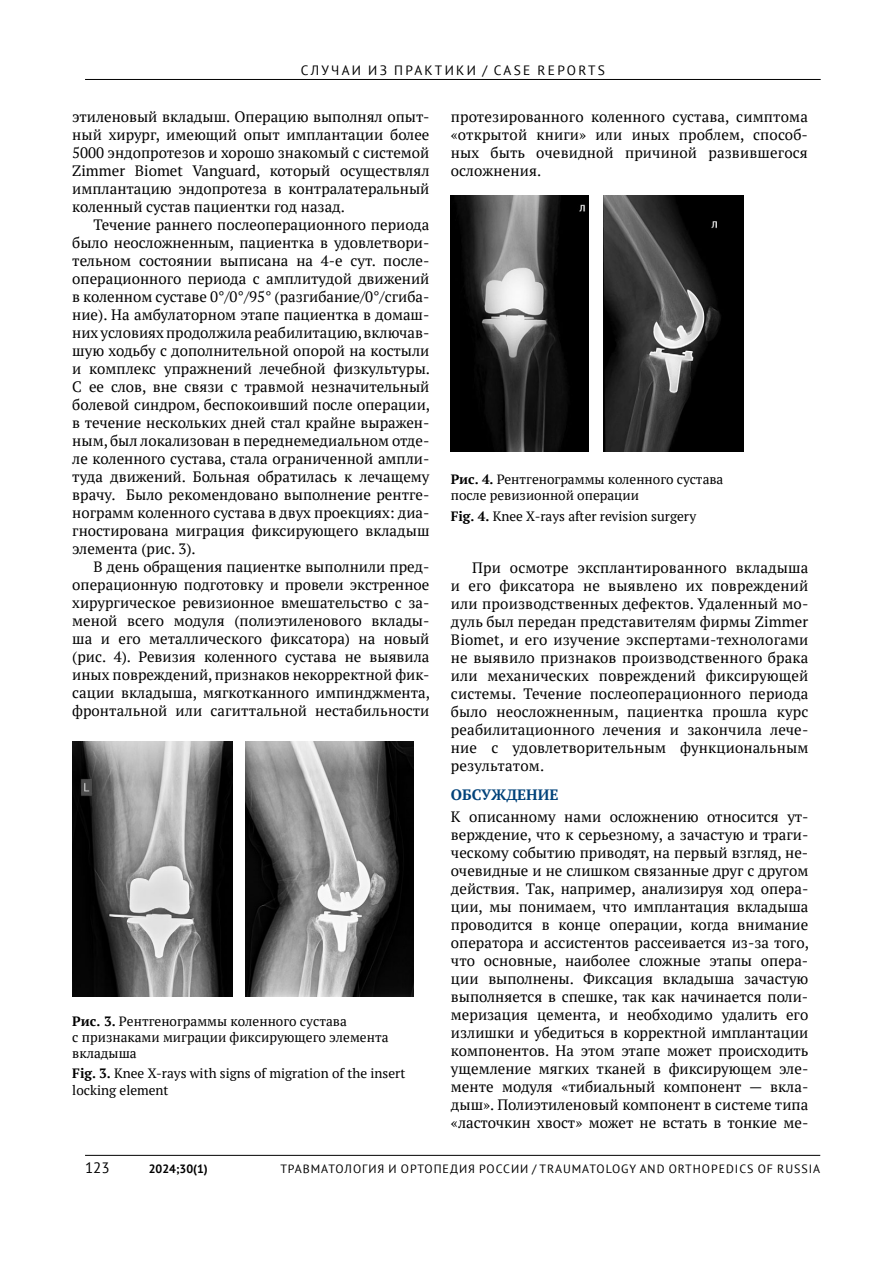
<style>
.page{position:relative;width:893px;height:1263px;background:#fff}
.page>*{position:absolute;margin:0;border:0;box-sizing:border-box;transform-origin:0 0}
.t1{font:15px/18px "PT Serif";color:#000;text-align:justify}
.t2{font:700 15px "PT Serif";color:#00427a}
.t3{font:15px "PT Sans";color:#000}
.t4{font:13.5px/16.2px "PT Serif";color:#000}
.t5{font:13.5px "PT Sans";letter-spacing:.17em;color:#000}
.t6{font:12px "PT Sans";letter-spacing:.08em;color:#000}
.t7{font:700 12px "PT Sans";color:#000}
.s1{font-weight:700}
</style>
<div class="page">
<hr style="left:85px;top:79px;width:736px;height:1px;background:#000">
<hr style="left:85px;top:1155px;width:735px;height:1px;background:#000">
<img style="left:72px;top:741px;width:160px;height:256px">
<img style="left:246px;top:741px;width:167px;height:256px">
<img style="left:451px;top:196px;width:137px;height:255px">
<img style="left:603px;top:196px;width:141px;height:255px">
<p class="t5" style="left:301px;top:61px;width:304px">СЛУЧАИ ИЗ ПРАКТИКИ / CASE REPORTS</p>
<p class="t1" style="left:72px;top:108px;width:359px">этиленовый вкладыш. Операцию выполнял опыт&shy;ный хирург, имеющий опыт имплантации более 5000 эндопротезов и хорошо знакомый с системой Zimmer Biomet Vanguard, который осуществлял имплантацию эндопротеза в контралатеральный коленный сустав пациентки год назад.</p>
<p class="t1" style="left:72px;top:216px;width:359px;text-align:left;text-indent:21px">Течение раннего послеоперационного периода было неосложненным, пациентка в удовлетвори&shy;тельном состоянии выписана на 4-е сут. после&shy;операционного периода с амплитудой движений в коленном суставе 0°/0°/95° (разгибание/0°/сгиба&shy;ние). На амбулаторном этапе пациентка в домаш&shy;них условиях продолжила реабилитацию, включав&shy;шую ходьбу с дополнительной опорой на костыли и комплекс упражнений лечебной физкультуры.<br>С ее слов, вне связи с травмой незначительный болевой синдром, беспокоивший после операции, в течение нескольких дней стал крайне выражен&shy;ным, был локализован в переднемедиальном отде&shy;ле коленного сустава, стала ограниченной ампли&shy;туда движений. Больная обратилась к лечащему врачу. Было рекомендовано выполнение рентге&shy;нограмм коленного сустава в двух проекциях: диа&shy;гностирована миграция фиксирующего вкладыш элемента (рис. 3).</p>
<p class="t1" style="left:72px;top:558px;width:359px;text-align:left;text-indent:21px">В день обращения пациентке выполнили пред&shy;операционную подготовку и провели экстренное хирургическое ревизионное вмешательство с за&shy;меной всего модуля (полиэтиленового вклады&shy;ша и его металлического фиксатора) на новый (рис. 4). Ревизия коленного сустава не выявила иных повреждений, признаков некорректной фик&shy;сации вкладыша, мягкотканного импинджмента, фронтальной или сагиттальной нестабильности</p>
<p class="t4" style="left:72px;top:1013px;width:318px"><span class="s1">Рис. 3.</span> Рентгенограммы коленного сустава<br>с признаками миграции фиксирующего элемента вкладыша</p>
<p class="t4" style="left:72px;top:1066px;width:335px"><span class="s1">Fig. 3.</span> Knee X-rays with signs of migration of the insert locking element</p>
<p class="t1" style="left:451px;top:108px;width:359px">протезированного коленного сустава, симптома «открытой книги» или иных проблем, способ&shy;ных быть очевидной причиной развившегося осложнения.</p>
<p class="t4" style="left:451px;top:472px;width:274px"><span class="s1">Рис. 4.</span> Рентгенограммы коленного сустава после ревизионной операции</p>
<p class="t4" style="left:451px;top:509px;width:247px"><span class="s1">Fig. 4.</span> Knee X-rays after revision surgery</p>
<p class="t1" style="left:451px;top:559px;width:359px;text-indent:21px">При осмотре эксплантированного вкладыша и его фиксатора не выявлено их повреждений или производственных дефектов. Удаленный мо&shy;дуль был передан представителям фирмы Zimmer Biomet, и его изучение экспертами-технологами не выявило признаков производственного брака или механических повреждений фиксирующей системы. Течение послеоперационного периода было неосложненным, пациентка прошла курс реабилитационного лечения и закончила лече&shy;ние с удовлетворительным функциональным результатом.</p>
<p class="t2" style="left:451px;top:786px;width:109px">Обсуждение</p>
<p class="t1" style="left:451px;top:808px;width:359px">К описанному нами осложнению относится ут&shy;верждение, что к серьезному, а зачастую и траги&shy;ческому событию приводят, на первый взгляд, не&shy;очевидные и не слишком связанные друг с другом действия. Так, например, анализируя ход опера&shy;ции, мы понимаем, что имплантация вкладыша проводится в конце операции, когда внимание оператора и ассистентов рассеивается из-за того, что основные, наиболее сложные этапы опера&shy;ции выполнены. Фиксация вкладыша зачастую выполняется в спешке, так как начинается поли&shy;меризация цемента, и необходимо удалить его излишки и убедиться в корректной имплантации компонентов. На этом этапе может происходить ущемление мягких тканей в фиксирующем эле&shy;менте модуля «тибиальный компонент — вкла&shy;дыш». Полиэтиленовый компонент в системе типа «ласточкин хвост» может не встать в тонкие ме-</p>
<p class="t3" style="left:85px;top:1158px;width:26px">123</p>
<p class="t7" style="left:149px;top:1160px;width:60px">2024;30(1)</p>
<p class="t6" style="left:280px;top:1161px;width:311px">ТРАВМАТОЛОГИЯ И ОРТОПЕДИЯ РОССИИ / TRAUMATO</p>
<p class="t6" style="left:606px;top:1161px;width:72px">LOGY AND ORT</p>
<p class="t6" style="left:693px;top:1161px;width:18px">HOPE</p>
<p class="t6" style="left:726px;top:1161px;width:95px">DICS OF RUSSIA</p>
</div>
